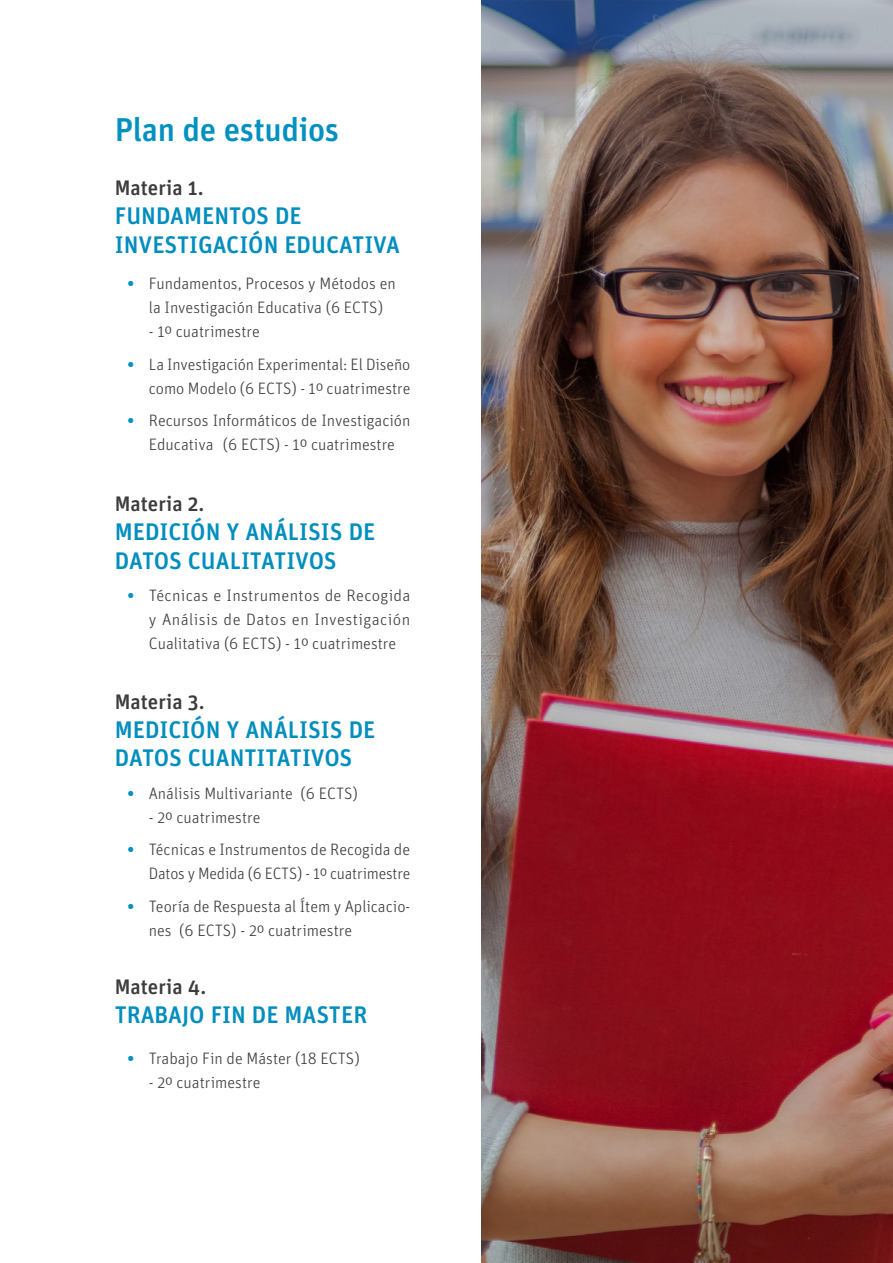
<style>
.page{position:relative;width:893px;height:1263px;background:#fff}
.page>*{position:absolute;margin:0;border:0;box-sizing:border-box;transform-origin:0 0}
.t1{font:500 33px "Unit OT";letter-spacing:-.01em;color:#0091c0}
.t2{font:500 24px/28.8px "Unit OT";color:#008ebe}
.t3{font:500 21px "Unit OT";color:#3c3c3b}
.t4{font:300 16.5px/24px "Unit OT";color:#3c3c3b;text-align:center}
.s1{font-weight:700;color:#0091c0}
</style>
<div class="page">
<img style="left:482px;top:0;width:411px;height:1263px">
<h1 class="t1" style="left:115px;top:108px;width:226px">Plan de estudios</h1>
<p class="t3" style="left:115px;top:174px;width:90px">Materia 1.</p>
<h2 class="t2" style="left:115px;top:201px;width:287px">FUNDAMENTOS DE<br>INVESTIGACIÓN EDUCATIVA</h2>
<p class="t4" style="left:128px;top:272px;width:270px"><span class="s1">•</span> Fundamentos, Procesos y Métodos en la Investigación Educativa (6 ECTS)</p>
<p class="t4" style="left:149px;top:320px;width:112px">- 1º cuatrimestre</p>
<p class="t4" style="left:128px;top:352px;width:284px;text-align:right"><span class="s1">•</span> La Investigación Experimental: El Diseño como Modelo (6 ECTS) - 1º cuatrimestre</p>
<p class="t4" style="left:128px;top:409px;width:284px"><span class="s1">•</span> Recursos Informáticos de Investigación<br>Educativa (6 ECTS) - 1º cuatrimestre</p>
<p class="t3" style="left:115px;top:490px;width:91px">Materia 2.</p>
<h2 class="t2" style="left:115px;top:517px;width:262px">MEDICIÓN Y ANÁLISIS DE<br>DATOS CUALITATIVOS</h2>
<p class="t4" style="left:149px;top:583px;width:263px;text-align:justify;text-indent:-21px"><span class="s1">•</span> Técnicas e Instrumentos de Recogida y Análisis de Datos en Investigación Cualitativa (6 ECTS) - 1º cuatrimestre</p>
<p class="t3" style="left:115px;top:688px;width:91px">Materia 3.</p>
<h2 class="t2" style="left:115px;top:714px;width:262px">MEDICIÓN Y ANÁLISIS DE<br>DATOS CUANTITATIVOS</h2>
<p class="t4" style="left:128px;top:781px;width:232px"><span class="s1">•</span> Análisis Multivariante (6 ECTS)</p>
<p class="t4" style="left:149px;top:805px;width:113px">- 2º cuatrimestre</p>
<p class="t4" style="left:128px;top:838px;width:284px;text-align:right"><span class="s1">•</span> Técnicas e Instrumentos de Recogida de<br>Datos y Medida (6 ECTS) - 1º cuatrimestre</p>
<p class="t4" style="left:149px;top:894px;width:263px;text-align:left;text-indent:-21px"><span class="s1">•</span> Teoría de Respuesta al Ítem y Aplicacio&shy;nes (6 ECTS) - 2º cuatrimestre</p>
<p class="t3" style="left:115px;top:973px;width:93px">Materia 4.</p>
<h2 class="t2" style="left:115px;top:1000px;width:254px">TRABAJO FIN DE MASTER</h2>
<p class="t4" style="left:128px;top:1046px;width:234px"><span class="s1">•</span> Trabajo Fin de Máster (18 ECTS)</p>
<p class="t4" style="left:149px;top:1070px;width:113px">- 2º cuatrimestre</p>
</div>
